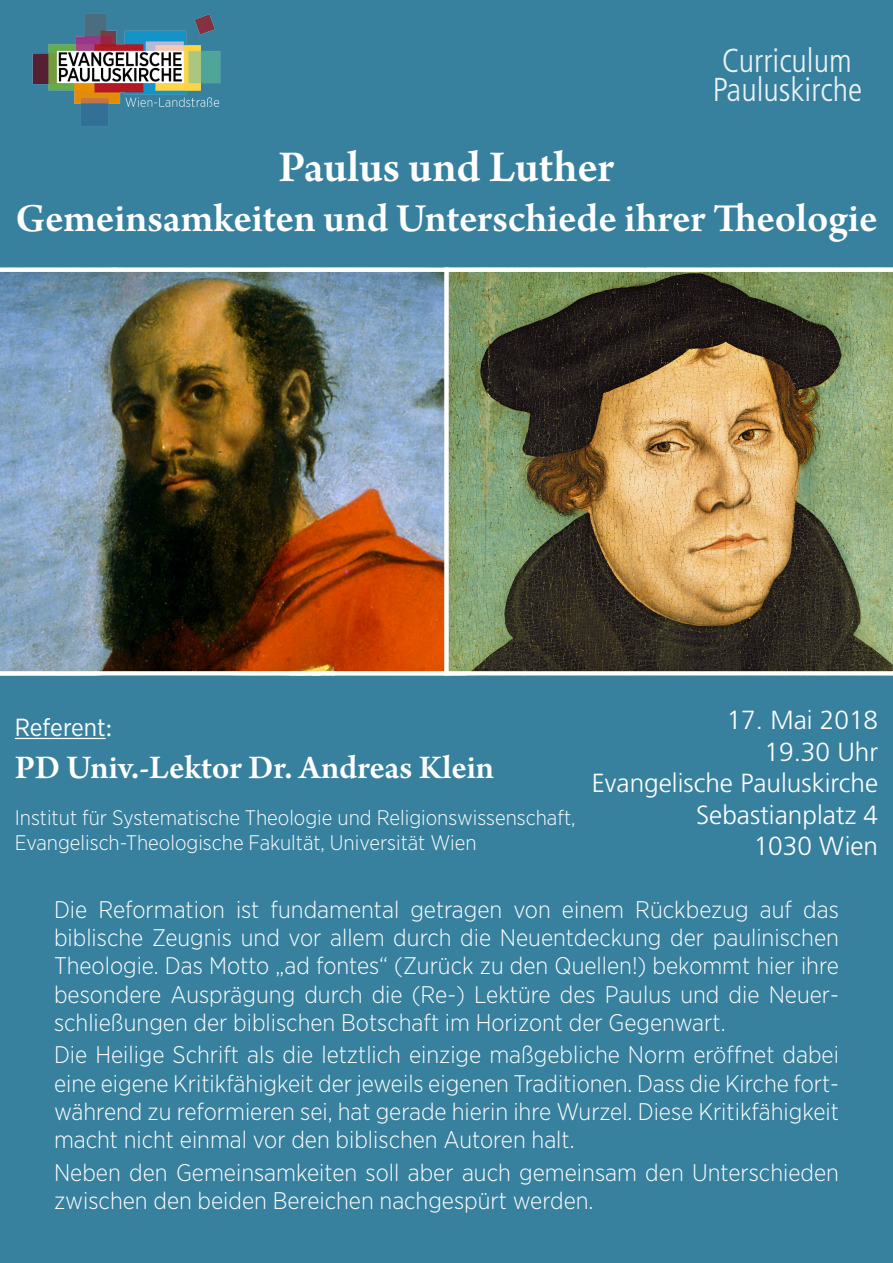
<style>
.page{position:relative;width:893px;height:1263px;background:#37819f}
.page>*{position:absolute;margin:0;border:0;box-sizing:border-box;transform-origin:0 0}
.t1{font:600 46.5px "Arno Pro";color:#fff}
.t2{font:600 42px "Arno Pro";color:#fff}
.t3{font:600 34.95px "Arno Pro";color:#fff}
.t4{font:300 condensed 33.15px "Frutiger LT Std";color:#fff}
.t5{font:300 26.25px "Frutiger LT Std";color:#fff}
.t6{font:24.75px "Gotham Narrow";color:#fff}
.Fließtext{font:300 24px/28.2px "Gotham Narrow";color:#fff;text-align:justify}
.t7{font:300 21px "Gotham Narrow";color:#fff}
.s1{font-family:"Minion Pro";font-size:27.6px}
</style>
<div class="page">
<img style="left:0;top:267px;width:893px;height:409px">
<hr style="left:15px;top:738px;width:91px;height:1px;background:#fff">
<img style="left:32px;top:14px;width:189px;height:112px">
<h3 class="t4" style="left:721px;top:42px;width:132px">Curriculum</h3>
<h3 class="t4" style="left:712px;top:71px;width:151px">Pauluskirche</h3>
<p class="t1" style="left:279px;top:140px;width:337px">Paulus und Luther</p>
<p class="t2" style="left:15px;top:194px;width:864px">Gemeinsamkeiten und Unterschiede ihrer Theologie</p>
<p class="t6" style="left:15px;top:712px;width:99px">Referent<span class="s1">:</span></p>
<p class="t3" style="left:15px;top:747px;width:481px">PD Univ.-Lektor Dr. Andreas Klein</p>
<p class="t7" style="left:15px;top:804px;width:562px">Institut für Systematische Theologie und Religionswissenschaft,</p>
<p class="t7" style="left:15px;top:829px;width:463px">Evangelisch-Theologische Fakultät, Universität Wien</p>
<p class="t5" style="left:727px;top:705px;width:153px">17. Mai 2018</p>
<p class="t5" style="left:764px;top:737px;width:115px">19.30 Uhr</p>
<p class="t5" style="left:592px;top:768px;width:288px">Evangelische Pauluskirche</p>
<p class="t5" style="left:696px;top:800px;width:183px">Sebastianplatz 4</p>
<p class="t5" style="left:754px;top:831px;width:126px">1030 Wien</p>
<p class="Fließtext" style="left:54px;top:895px;width:786px">Die Reformation ist fundamental getragen von einem Rückbezug auf das biblische Zeugnis und vor allem durch die Neuentdeckung der paulinischen Theologie. Das Motto „ad fontes“ (Zurück zu den Quellen!) bekommt hier ihre besondere Ausprägung durch die (Re-) Lektüre des Paulus und die Neuer&shy;schließungen der biblischen Botschaft im Horizont der Gegenwart.</p>
<p class="Fließtext" style="left:54px;top:1040px;width:786px">Die Heilige Schrift als die letztlich einzige maßgebliche Norm eröffnet dabei eine eigene Kritikfähigkeit der jeweils eigenen Traditionen. Dass die Kirche fort&shy;während zu reformieren sei, hat gerade hierin ihre Wurzel. Diese Kritikfähigkeit macht nicht einmal vor den biblischen Autoren halt.</p>
<p class="Fließtext" style="left:54px;top:1157px;width:786px">Neben den Gemeinsamkeiten soll aber auch gemeinsam den Unterschieden zwischen den beiden Bereichen nachgespürt werden.</p>
</div>
